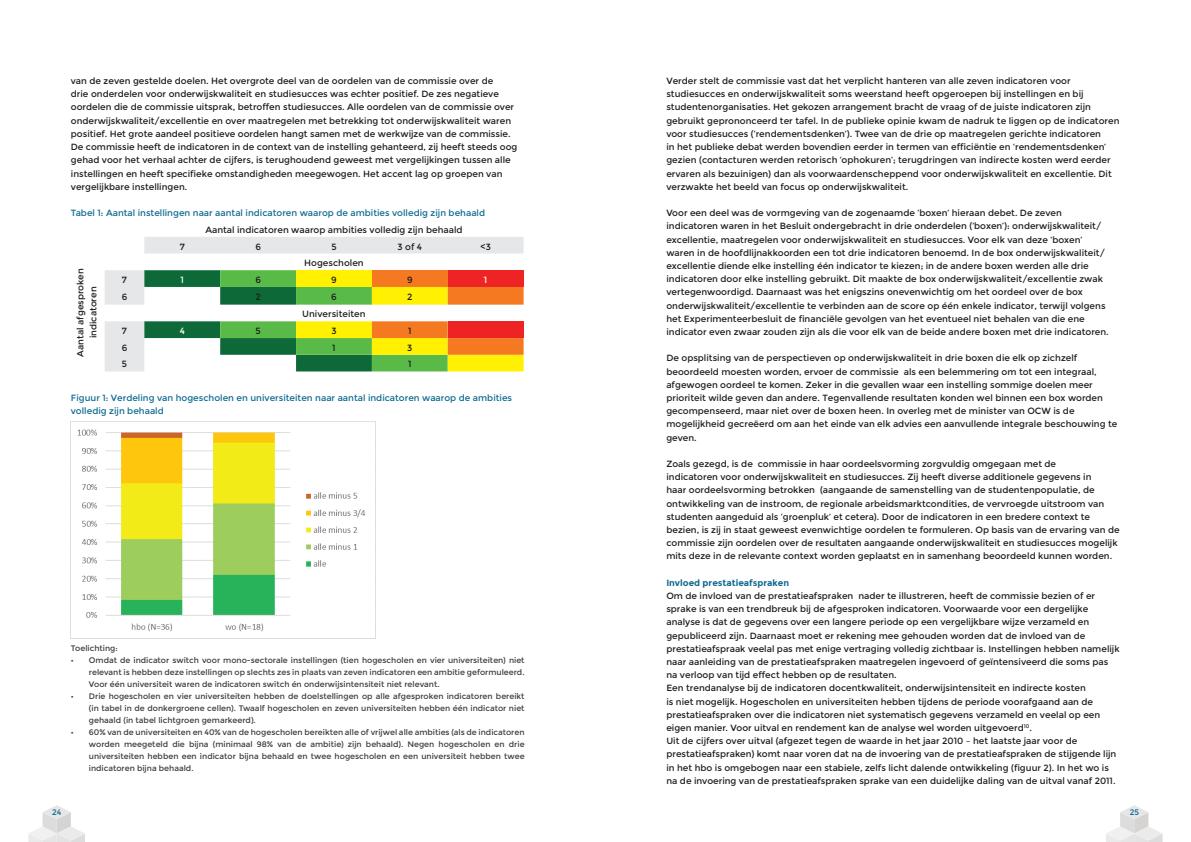
<style>
.page{position:relative;width:1191px;height:842px;background:#fff}
.page>*{position:absolute;margin:0;border:0;box-sizing:border-box;transform-origin:0 0}
.t1{font:9px/13.2px "Montserrat";color:#1c1d1c}
.t2{font:9px/13.2px "Montserrat";color:#0e6a91}
.t3{font:700 9px "Montserrat";color:#0e6a91}
.t4{font:9px "Montserrat";color:#fff}
.t5{font:8px/12px "Montserrat";color:#3c3b3a;text-align:justify}
.t6{font:8px "Montserrat";color:#0e6a91}
.s1{font-size:7px}
</style>
<div class="page">
<svg style="left:1106px;top:805px;width:56px;height:37px"></svg>
<svg style="left:28px;top:805px;width:57px;height:37px"></svg>
<svg style="left:105px;top:237px;width:418px;height:134px;fill:#e6e7e9"></svg>
<svg style="left:144px;top:270px;width:379px;height:101px"></svg>
<div style="left:448px;top:321px;width:75px;height:17px;background:#ee2323"></div>
<img style="left:71px;top:421px;width:305px;height:217px">
<p class="t1" style="left:71px;top:74px;width:448px">van de zeven gestelde doelen. Het overgrote deel van de oordelen van de commissie over de<br>drie onderdelen voor onderwijskwaliteit en studiesucces was echter positief. De zes negatieve oordelen die de commissie uitsprak, betroffen studiesucces. Alle oordelen van de commissie over onderwijskwaliteit/excellentie en over maatregelen met betrekking tot onderwijskwaliteit waren positief. Het grote aandeel positieve oordelen hangt samen met de werkwijze van de commissie.<br>De commissie heeft de indicatoren in de context van de instelling gehanteerd, zij heeft steeds oog gehad voor het verhaal achter de cijfers, is terughoudend geweest met vergelijkingen tussen alle instellingen en heeft specifieke omstandigheden meegewogen. Het accent lag op groepen van vergelijkbare instellingen.</p>
<p class="t2" style="left:71px;top:206px;width:416px">Tabel 1: Aantal instellingen naar aantal indicatoren waarop de ambities volledig zijn behaald</p>
<p class="t1" style="left:205px;top:223px;width:259px">Aantal indicatoren waarop ambities volledig zijn behaald</p>
<p class="t1" style="left:180px;top:240px;width:7px">7</p>
<p class="t1" style="left:255px;top:240px;width:7px">6</p>
<p class="t1" style="left:331px;top:240px;width:7px">5</p>
<p class="t1" style="left:397px;top:240px;width:26px">3 of 4</p>
<p class="t1" style="left:480px;top:240px;width:12px">&lt;3</p>
<p class="t1" style="left:74px;top:357px;width:90px;text-align:center;rotate:-90deg">Aantal afgesproken indicatoren</p>
<p class="t1" style="left:304px;top:257px;width:61px">Hogescholen</p>
<p class="t1" style="left:122px;top:273px;width:7px">7</p>
<p class="t4" style="left:181px;top:275px;width:5px">1</p>
<p class="t1" style="left:255px;top:273px;width:7px">6</p>
<p class="t1" style="left:331px;top:273px;width:7px">9</p>
<p class="t1" style="left:407px;top:273px;width:7px">9</p>
<p class="t4" style="left:484px;top:275px;width:5px">1</p>
<p class="t1" style="left:122px;top:290px;width:7px">6</p>
<p class="t1" style="left:255px;top:290px;width:7px">2</p>
<p class="t1" style="left:331px;top:290px;width:7px">6</p>
<p class="t1" style="left:407px;top:290px;width:7px">2</p>
<p class="t1" style="left:302px;top:308px;width:65px">Universiteiten</p>
<p class="t1" style="left:122px;top:324px;width:7px">7</p>
<p class="t4" style="left:180px;top:326px;width:7px">4</p>
<p class="t1" style="left:255px;top:324px;width:7px">5</p>
<p class="t1" style="left:331px;top:324px;width:7px">3</p>
<p class="t1" style="left:408px;top:324px;width:5px">1</p>
<p class="t1" style="left:122px;top:341px;width:7px">6</p>
<p class="t1" style="left:332px;top:341px;width:5px">1</p>
<p class="t1" style="left:407px;top:341px;width:7px">3</p>
<p class="t1" style="left:122px;top:358px;width:7px">5</p>
<p class="t1" style="left:408px;top:358px;width:5px">1</p>
<p class="t2" style="left:71px;top:391px;width:443px">Figuur 1: Verdeling van hogescholen en universiteiten naar aantal indicatoren waarop de ambities volledig zijn behaald</p>
<p class="t5" style="left:71px;top:642px;width:48px">Toelichting:</p>
<p class="t5" style="left:89px;top:654px;width:437px;text-indent:-18px"><span class="s1">•</span> Omdat de indicator switch voor mono-sectorale instellingen (tien hogescholen en vier universiteiten) niet relevant is hebben deze instellingen op slechts zes in plaats van zeven indicatoren een ambitie geformuleerd.<br>Voor één universiteit waren de indicatoren switch én onderwijsintensiteit niet relevant.</p>
<p class="t5" style="left:89px;top:690px;width:437px;text-indent:-18px"><span class="s1">•</span> Drie hogescholen en vier universiteiten hebben de doelstellingen op alle afgesproken indicatoren bereikt (in tabel in de donkergroene cellen). Twaalf hogescholen en zeven universiteiten hebben één indicator niet gehaald (in tabel lichtgroen gemarkeerd).</p>
<p class="t5" style="left:89px;top:726px;width:437px;text-indent:-18px"><span class="s1">•</span> 60% van de universiteiten en 40% van de hogescholen bereikten alle of vrijwel alle ambities (als de indicatoren worden meegeteld die bijna (minimaal 98% van de ambitie) zijn behaald). Negen hogescholen en drie universiteiten hebben een indicator bijna behaald en twee hogescholen en een universiteit hebben twee indicatoren bijna behaald.</p>
<p class="t1" style="left:666px;top:74px;width:454px">Verder stelt de commissie vast dat het verplicht hanteren van alle zeven indicatoren voor studiesucces en onderwijskwaliteit soms weerstand heeft opgeroepen bij instellingen en bij studentenorganisaties. Het gekozen arrangement bracht de vraag of de juiste indicatoren zijn gebruikt geprononceerd ter tafel. In de publieke opinie kwam de nadruk te liggen op de indicatoren voor studiesucces (‘rendementsdenken’). Twee van de drie op maatregelen gerichte indicatoren<br>in het publieke debat werden bovendien eerder in termen van efficiëntie en ‘rendementsdenken’ gezien (contacturen werden retorisch ‘ophokuren’; terugdringen van indirecte kosten werd eerder ervaren als bezuinigen) dan als voorwaardenscheppend voor onderwijskwaliteit en excellentie. Dit verzwakte het beeld van focus op onderwijskwaliteit.</p>
<p class="t1" style="left:666px;top:206px;width:444px">Voor een deel was de vormgeving van de zogenaamde ‘boxen’ hieraan debet. De zeven indicatoren waren in het Besluit ondergebracht in drie onderdelen (‘boxen’): onderwijskwaliteit/ excellentie, maatregelen voor onderwijskwaliteit en studiesucces. Voor elk van deze ‘boxen’ waren in de hoofdlijnakkoorden een tot drie indicatoren benoemd. In de box onderwijskwaliteit/ excellentie diende elke instelling één indicator te kiezen; in de andere boxen werden alle drie indicatoren door elke instelling gebruikt. Dit maakte de box onderwijskwaliteit/excellentie zwak vertegenwoordigd. Daarnaast was het enigszins onevenwichtig om het oordeel over de box onderwijskwaliteit/excellentie te verbinden aan de score op één enkele indicator, terwijl volgens het Experimenteerbesluit de financiële gevolgen van het eventueel niet behalen van die ene indicator even zwaar zouden zijn als die voor elk van de beide andere boxen met drie indicatoren.</p>
<p class="t1" style="left:666px;top:352px;width:452px">De opsplitsing van de perspectieven op onderwijskwaliteit in drie boxen die elk op zichzelf beoordeeld moesten worden, ervoer de commissie als een belemmering om tot een integraal, afgewogen oordeel te komen. Zeker in die gevallen waar een instelling sommige doelen meer prioriteit wilde geven dan andere. Tegenvallende resultaten konden wel binnen een box worden gecompenseerd, maar niet over de boxen heen. In overleg met de minister van OCW is de mogelijkheid gecreëerd om aan het einde van elk advies een aanvullende integrale beschouwing te geven.</p>
<p class="t1" style="left:666px;top:457px;width:455px">Zoals gezegd, is de commissie in haar oordeelsvorming zorgvuldig omgegaan met de<br>indicatoren voor onderwijskwaliteit en studiesucces. Zij heeft diverse additionele gegevens in<br>haar oordeelsvorming betrokken (aangaande de samenstelling van de studentenpopulatie, de ontwikkeling van de instroom, de regionale arbeidsmarktcondities, de vervroegde uitstroom van studenten aangeduid als ‘groenpluk’ et cetera). Door de indicatoren in een bredere context te bezien, is zij in staat geweest evenwichtige oordelen te formuleren. Op basis van de ervaring van de commissie zijn oordelen over de resultaten aangaande onderwijskwaliteit en studiesucces mogelijk mits deze in de relevante context worden geplaatst en in samenhang beoordeeld kunnen worden.</p>
<p class="t3" style="left:666px;top:577px;width:124px">Invloed prestatieafspraken</p>
<p class="t1" style="left:666px;top:589px;width:455px">Om de invloed van de prestatieafspraken nader te illustreren, heeft de commissie bezien of er sprake is van een trendbreuk bij de afgesproken indicatoren. Voorwaarde voor een dergelijke analyse is dat de gegevens over een langere periode op een vergelijkbare wijze verzameld en gepubliceerd zijn. Daarnaast moet er rekening mee gehouden worden dat de invloed van de prestatieafspraak veelal pas met enige vertraging volledig zichtbaar is. Instellingen hebben namelijk naar aanleiding van de prestatieafspraken maatregelen ingevoerd of geïntensiveerd die soms pas na verloop van tijd effect hebben op de resultaten.<br>Een trendanalyse bij de indicatoren docentkwaliteit, onderwijsintensiteit en indirecte kosten<br>is niet mogelijk. Hogescholen en universiteiten hebben tijdens de periode voorafgaand aan de prestatieafspraken over die indicatoren niet systematisch gegevens verzameld en veelal op een eigen manier. Voor uitval en rendement kan de analyse wel worden uitgevoerd<sup>10</sup>.<br>Uit de cijfers over uitval (afgezet tegen de waarde in het jaar 2010 – het laatste jaar voor de prestatieafspraken) komt naar voren dat na de invoering van de prestatieafspraken de stijgende lijn in het hbo is omgebogen naar een stabiele, zelfs licht dalende ontwikkeling (figuur 2). In het wo is na de invoering van de prestatieafspraken sprake van een duidelijke daling van de uitval vanaf 2011.</p>
<p class="t6" style="left:52px;top:807px;width:11px">24</p>
<p class="t6" style="left:1129px;top:807px;width:11px">25</p>
</div>
